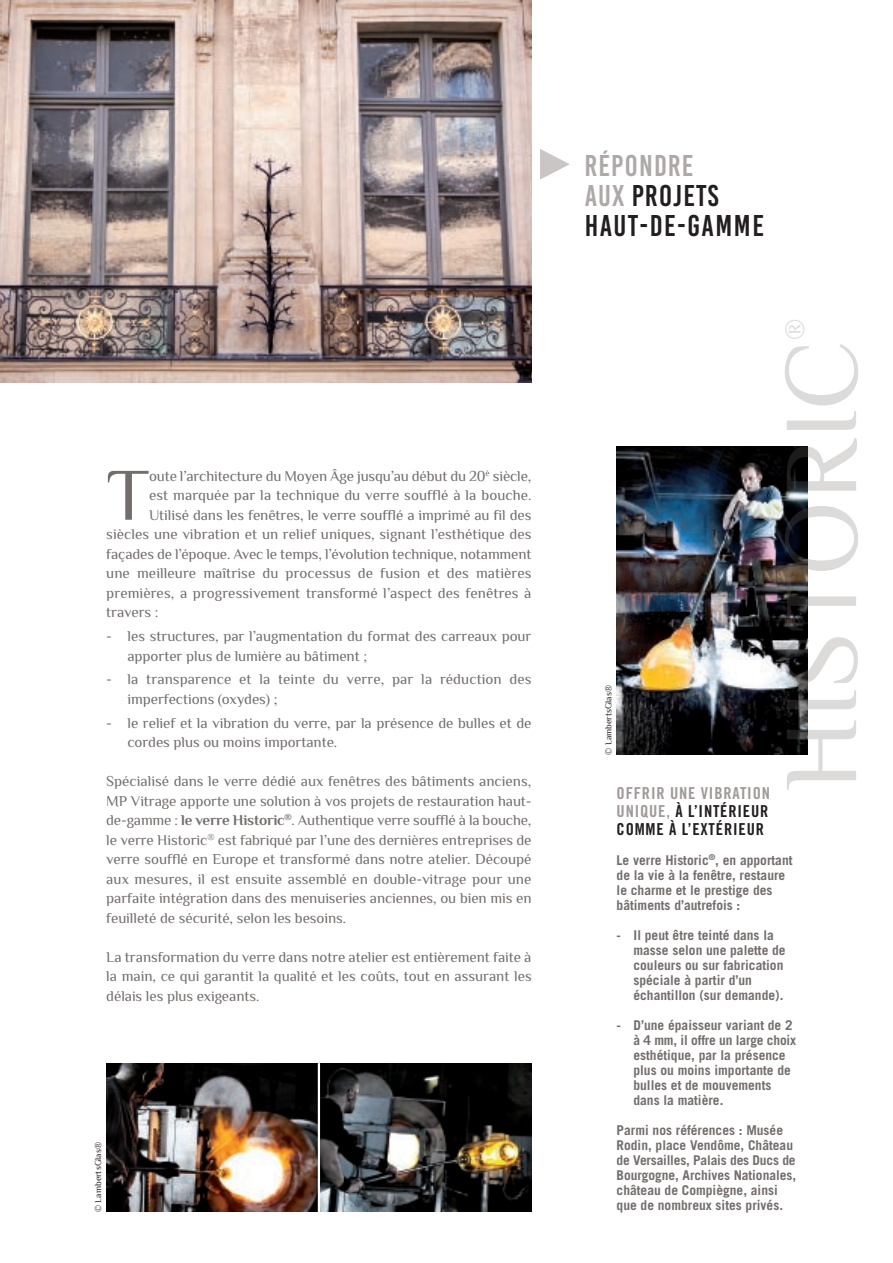
<style>
.page{position:relative;width:893px;height:1263px;background:#fff}
.page>*{position:absolute;margin:0;border:0;box-sizing:border-box;transform-origin:0 0}
.t1{font:105px "Philosopher";letter-spacing:-.005em;color:rgb(115 110 108/.25)}
.t2{font:74.1px "Philosopher";color:#736e6c}
.t3{font:30px/30px "Bebas Kai";letter-spacing:.04em;color:#231f20}
.t4{font:27px "Philosopher";color:rgb(115 110 108/.25)}
.t5{font:16.5px/18px "Trade Gothic Bold Cond Twenty";letter-spacing:.05em;color:#231f20;text-align:justify}
.t6{font:15px/19.5px "Philosopher";letter-spacing:-.005em;color:#736e6c}
.t7{font:700 13.5px/15px "Trade Gothic";color:#736e6c}
.t8{font:9px "Philosopher";color:#231f20}
.s1{font-weight:700}
.s2{color:#aea9a8}
.s3{color:#a09b99}
</style>
<div class="page">
<img style="left:0;top:0;width:531px;height:383px">
<svg style="left:540px;top:149px;width:30px;height:31px"></svg>
<img style="left:106px;top:1063px;width:425px;height:149px">
<img style="left:617px;top:446px;width:191px;height:309px">
<hr style="left:318px;top:1063px;width:2px;height:149px;background:#fff">
<h2 class="t2" style="left:106px;top:456px;width:45px">T</h2>
<p class="t6" style="left:149px;top:466px;width:384px">oute l’architecture du Moyen Âge jusqu’au début du 20<sup>è</sup> siècle,</p>
<p class="t6" style="left:149px;top:486px;width:384px">est marquée par la technique du verre soufflé à la bouche.</p>
<p class="t6" style="left:149px;top:505px;width:384px">Utilisé dans les fenêtres, le verre soufflé a imprimé au fil des</p>
<p class="t6" style="left:106px;top:525px;width:427px">siècles une vibration et un relief uniques, signant l’esthétique des</p>
<p class="t6" style="left:106px;top:544px;width:427px">façades de l’époque. Avec le temps, l’évolution technique, notamment</p>
<p class="t6" style="left:106px;top:564px;width:427px">une meilleure maîtrise du processus de fusion et des matières</p>
<p class="t6" style="left:106px;top:583px;width:427px">premières, a progressivement transformé l’aspect des fenêtres à</p>
<p class="t6" style="left:106px;top:603px;width:54px">travers :</p>
<p class="t6" style="left:127px;top:626px;width:406px;text-indent:-21px">- les structures, par l’augmentation du format des carreaux pour apporter plus de lumière au bâtiment ;</p>
<p class="t6" style="left:127px;top:670px;width:406px;text-indent:-21px">- la transparence et la teinte du verre, par la réduction des imperfections (oxydes) ;</p>
<p class="t6" style="left:127px;top:713px;width:406px;text-indent:-21px">- le relief et la vibration du verre, par la présence de bulles et de cordes plus ou moins importante.</p>
<p class="t6" style="left:106px;top:771px;width:427px;text-align:justify">Spécialisé dans le verre dédié aux fenêtres des bâtiments anciens, MP Vitrage apporte une solution à vos projets de restauration haut&shy;de-gamme : <span class="s1">le verre Historic</span><sup>®</sup>. Authentique verre soufflé à la bouche, le verre Historic<sup>®</sup> est fabriqué par l’une des dernières entreprises de verre soufflé en Europe et transformé dans notre atelier. Découpé aux mesures, il est ensuite assemblé en double-vitrage pour une parfaite intégration dans des menuiseries anciennes, ou bien mis en feuilleté de sécurité, selon les besoins.</p>
<p class="t6" style="left:106px;top:947px;width:427px;text-align:justify">La transformation du verre dans notre atelier est entièrement faite à la main, ce qui garantit la qualité et les coûts, tout en assurant les délais les plus exigeants.</p>
<p class="t8" style="left:94px;top:1212px;width:71px;rotate:-90deg">© LambertsGlas®</p>
<h3 class="t3" style="left:585px;top:150px;width:181px"><span class="s2">RÉPONDRE<br>AUX</span> PROJETS<br>HAUT-DE-GAMME</h3>
<h3 class="t4" style="left:781px;top:340px;width:23px;rotate:-90deg">®</h3>
<h1 class="t1" style="left:766px;top:791px;width:453px;rotate:-90deg">HISTORIC</h1>
<p class="t8" style="left:604px;top:755px;width:71px;rotate:-90deg">© LambertsGlas®</p>
<p class="t5" style="left:617px;top:785px;width:155px"><span class="s3">OFFRIR UNE VIBRATION UNIQUE,</span> À L’INTÉRIEUR COMME À L’EXTÉRIEUR</p>
<p class="t7" style="left:617px;top:853px;width:177px">Le verre Historic<sup>®</sup>, en apportant de la vie à la fenêtre, restaure le charme et le prestige des bâtiments d’autrefois :</p>
<p class="t7" style="left:633px;top:928px;width:154px;text-indent:-17px">- Il peut être teinté dans la masse selon une palette de couleurs ou sur fabrication spéciale à partir d’un échantillon (sur demande).</p>
<p class="t7" style="left:633px;top:1018px;width:164px;text-indent:-17px">- D’une épaisseur variant de 2 à 4 mm, il offre un large choix esthétique, par la présence plus ou moins importante de bulles et de mouvements dans la matière.</p>
<p class="t7" style="left:617px;top:1123px;width:181px">Parmi nos références : Musée<br>Rodin, place Vendôme, Château de Versailles, Palais des Ducs de<br>Bourgogne, Archives Nationales, château de Compiègne, ainsi que de nombreux sites privés.</p>
</div>
